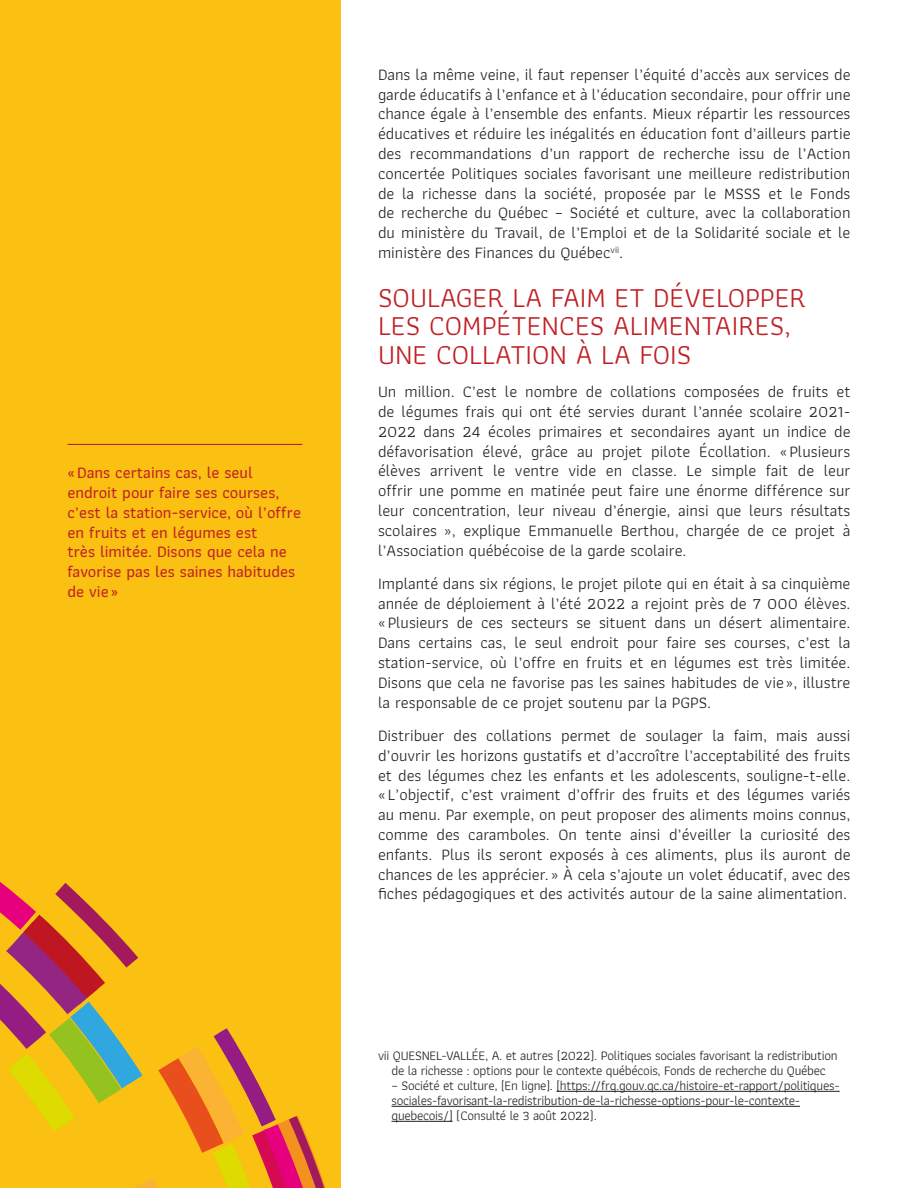
<style>
.page{position:relative;width:918px;height:1188px;background:#fff}
.page>*{position:absolute;margin:0;border:0;box-sizing:border-box;transform-origin:0 0}
.TITRE{font:28.5px/28.5px "Athiti";color:#bf2025}
.texte_justifié{font:16.5px/19.8px "Athiti";color:#231f20;text-align:justify}
.texte_gauche{font:500 16.5px/19.8px "Athiti";color:#bf2025}
.texte_bulle{font:13.5px/15px "Athiti";letter-spacing:-.02em;color:#231f20;text-align:center}
</style>
<div class="page">
<div style="left:0;top:0;width:340px;height:1188px;background:#fac012"></div>
<hr style="left:68px;top:444px;width:234px;height:1px;background:#bf2025">
<svg style="left:0;top:882px;width:326px;height:306px"></svg>
<hr style="left:556px;top:1091px;width:284px;height:1px;background:#231f20">
<hr style="left:392px;top:1106px;width:408px;height:1px;background:#231f20">
<hr style="left:392px;top:1121px;width:61px;height:1px;background:#231f20">
<p class="texte_gauche" style="left:68px;top:463px;width:235px">«Dans certains cas, le seul endroit pour faire ses courses, c’est la station-service, où l’offre en fruits et en légumes est<br>très limitée. Disons que cela ne favorise pas les saines habitudes de vie »</p>
<p class="texte_justifié" style="left:378px;top:65px;width:474px">Dans la même veine, il faut repenser l’équité d’accès aux services de garde éducatifs à l’enfance et à l’éducation secondaire, pour offrir une chance égale à l’ensemble des enfants. Mieux répartir les ressources éducatives et réduire les inégalités en éducation font d’ailleurs partie des recommandations d’un rapport de recherche issu de l’Action concertée Politiques sociales favorisant une meilleure redistribution de la richesse dans la société, proposée par le MSSS et le Fonds de recherche du Québec – Société et culture, avec la collaboration du ministère du Travail, de l’Emploi et de la Solidarité sociale et le ministère des Finances du Québec<sup>vii</sup>.</p>
<p class="TITRE" style="left:378px;top:283px;width:430px">SOULAGER LA FAIM ET DÉVELOPPER<br>LES COMPÉTENCES ALIMENTAIRES,<br>UNE COLLATION À LA FOIS</p>
<p class="texte_justifié" style="left:378px;top:382px;width:474px">Un million. C’est le nombre de collations composées de fruits et de légumes frais qui ont été servies durant l’année scolaire 2021- 2022 dans 24 écoles primaires et secondaires ayant un indice de défavorisation élevé, grâce au projet pilote Écollation. «Plusieurs élèves arrivent le ventre vide en classe. Le simple fait de leur offrir une pomme en matinée peut faire une énorme différence sur leur concentration, leur niveau d’énergie, ainsi que leurs résultats scolaires », explique Emmanuelle Berthou, chargée de ce projet à l’Association québécoise de la garde scolaire.</p>
<p class="texte_justifié" style="left:378px;top:574px;width:474px">Implanté dans six régions, le projet pilote qui en était à sa cinquième année de déploiement à l’été 2022 a rejoint près de 7 000 élèves. «Plusieurs de ces secteurs se situent dans un désert alimentaire.<br>Dans certains cas, le seul endroit pour faire ses courses, c’est la station-service, où l’offre en fruits et en légumes est très limitée.<br>Disons que cela ne favorise pas les saines habitudes de vie », illustre la responsable de ce projet soutenu par la PGPS.</p>
<p class="texte_justifié" style="left:378px;top:726px;width:474px">Distribuer des collations permet de soulager la faim, mais aussi d’ouvrir les horizons gustatifs et d’accroître l’acceptabilité des fruits et des légumes chez les enfants et les adolescents, souligne-t-elle. « L’objectif, c’est vraiment d’offrir des fruits et des légumes variés au menu. Par exemple, on peut proposer des aliments moins connus, comme des caramboles. On tente ainsi d’éveiller la curiosité des enfants. Plus ils seront exposés à ces aliments, plus ils auront de chances de les apprécier. » À cela s’ajoute un volet éducatif, avec des fiches pédagogiques et des activités autour de la saine alimentation.</p>
<p class="texte_bulle" style="left:378px;top:1048px;width:461px">vii QUESNEL-VALLÉE, A. et autres (2022). Politiques sociales favorisant la redistribution de la richesse : options pour le contexte québécois, Fonds de recherche du Québec</p>
<p class="texte_bulle" style="left:392px;top:1078px;width:450px;text-align:left">– Société et culture, [En ligne]. [https://frq.gouv.qc.ca/histoire-et-rapport/politiques&shy;sociales-favorisant-la-redistribution-de-la-richesse-options-pour-le-contexte&shy;quebecois/] (Consulté le 3 août 2022).</p>
</div>
